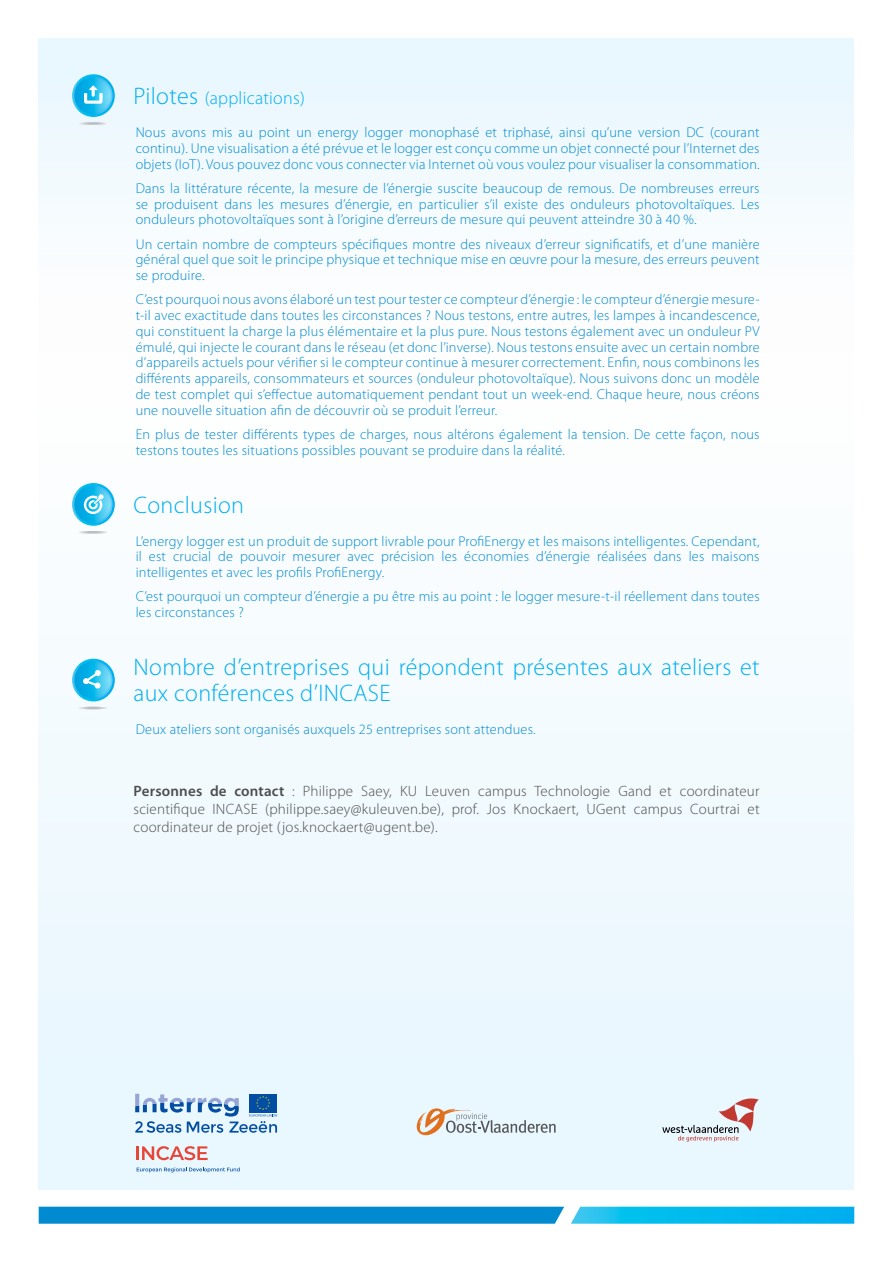
<style>
.page{position:relative;width:893px;height:1263px;background:#fff}
.page>*{position:absolute;margin:0;border:0;box-sizing:border-box;transform-origin:0 0}
.NIV3{font:300 24px/25.5px "Myriad Pro";letter-spacing:.015em;color:#00aeef}
.NIV3-2{font:300 18px "Myriad Pro";letter-spacing:.015em;color:#00aeef}
.CONTACTPERSOON{font:300 15px/18px "Myriad Pro";letter-spacing:.015em;color:#4d4d4f;text-align:justify}
.BODY{font:300 14.25px/15.8px "Myriad Pro";letter-spacing:.015em;color:#008ad0;text-align:justify}
.s1{font-size:24px}
.s2{font-weight:600}
</style>
<div class="page">
<div style="left:39px;top:255px;width:815px;height:934px;background:#f3fafe"></div>
<div style="left:39px;top:1207px;width:525px;height:17px;background:#008ad0"></div>
<svg style="left:571px;top:1207px;width:283px;height:17px;background:#0ebbee"></svg>
<div style="left:39px;top:38px;width:815px;height:313px;background:#f4fbfe"></div>
<svg style="left:417px;top:1108px;width:139px;height:27px"></svg>
<svg style="left:662px;top:1098px;width:97px;height:44px"></svg>
<svg style="left:135px;top:1094px;width:142px;height:39px"></svg>
<hr style="left:136px;top:1146px;width:3px;height:14px;background:#e74537">
<svg style="left:142px;top:1146px;width:66px;height:14px"></svg>
<svg style="left:137px;top:1167px;width:103px;height:5px"></svg>
<hr style="left:77px;top:531px;width:31px;height:3px;background:#fff;border-radius:50%">
<hr style="left:78px;top:531px;width:30px;height:3px;background:#f6f6f7;border-radius:50%">
<hr style="left:79px;top:531px;width:28px;height:3px;background:#ededef;border-radius:50%">
<hr style="left:80px;top:531px;width:26px;height:2px;background:#e7e7e9;border-radius:50%">
<hr style="left:82px;top:531px;width:22px;height:2px;background:#dadbde;border-radius:50%">
<svg style="left:84px;top:531px;width:18px;height:2px"></svg>
<svg style="left:72px;top:483px;width:43px;height:43px"></svg>
<svg style="left:74px;top:485px;width:39px;height:38px"></svg>
<svg style="left:76px;top:487px;width:35px;height:35px"></svg>
<svg style="left:84px;top:494px;width:20px;height:20px"></svg>
<hr style="left:77px;top:707px;width:31px;height:2px;background:#fff;border-radius:50%">
<hr style="left:78px;top:707px;width:30px;height:2px;background:#f6f6f7;border-radius:50%">
<hr style="left:79px;top:707px;width:28px;height:2px;background:#ededef;border-radius:50%">
<hr style="left:80px;top:707px;width:26px;height:2px;background:#e7e7e9;border-radius:50%">
<hr style="left:82px;top:707px;width:22px;height:2px;background:#dadbde;border-radius:50%">
<svg style="left:84px;top:707px;width:18px;height:2px"></svg>
<svg style="left:72px;top:659px;width:43px;height:42px"></svg>
<svg style="left:74px;top:661px;width:39px;height:38px"></svg>
<svg style="left:76px;top:663px;width:35px;height:34px"></svg>
<svg style="left:83px;top:670px;width:18px;height:19px"></svg>
<hr style="left:77px;top:122px;width:31px;height:3px;background:#fff;border-radius:50%">
<hr style="left:78px;top:122px;width:30px;height:3px;background:#f6f6f7;border-radius:50%">
<hr style="left:79px;top:122px;width:28px;height:3px;background:#ededef;border-radius:50%">
<hr style="left:80px;top:122px;width:26px;height:3px;background:#e7e7e9;border-radius:50%">
<hr style="left:81px;top:122px;width:24px;height:3px;background:#e0e1e3;border-radius:50%">
<hr style="left:82px;top:123px;width:22px;height:2px;background:#dcdde0;border-radius:50%">
<svg style="left:84px;top:123px;width:18px;height:1px"></svg>
<svg style="left:72px;top:74px;width:43px;height:43px"></svg>
<svg style="left:74px;top:77px;width:39px;height:38px"></svg>
<svg style="left:76px;top:78px;width:35px;height:35px"></svg>
<svg style="left:84px;top:85px;width:19px;height:19px"></svg>
<p class="NIV3-2" style="left:134px;top:88px;width:173px"><span class="s1">Pilotes</span> (applications)</p>
<p class="BODY" style="left:136px;top:125px;width:625px">Nous avons mis au point un energy logger monophasé et triphasé, ainsi qu’une version DC (courant continu). Une visualisation a été prévue et le logger est conçu comme un objet connecté pour l’Internet des objets (IoT). Vous pouvez donc vous connecter via Internet où vous voulez pour visualiser la consommation.</p>
<p class="BODY" style="left:136px;top:180px;width:625px">Dans la littérature récente, la mesure de l’énergie suscite beaucoup de remous. De nombreuses erreurs se produisent dans les mesures d’énergie, en particulier s’il existe des onduleurs photovoltaïques. Les onduleurs photovoltaïques sont à l’origine d’erreurs de mesure qui peuvent atteindre 30 à 40 %.</p>
<p class="BODY" style="left:136px;top:236px;width:625px">Un certain nombre de compteurs spécifiques montre des niveaux d’erreur significatifs, et d’une manière général quel que soit le principe physique et technique mise en œuvre pour la mesure, des erreurs peuvent se produire.</p>
<p class="BODY" style="left:136px;top:292px;width:625px">C’est pourquoi nous avons élaboré un test pour tester ce compteur d’énergie : le compteur d’énergie mesure&shy;t-il avec exactitude dans toutes les circonstances ? Nous testons, entre autres, les lampes à incandescence, qui constituent la charge la plus élémentaire et la plus pure. Nous testons également avec un onduleur PV émulé, qui injecte le courant dans le réseau (et donc l’inverse). Nous testons ensuite avec un certain nombre d’appareils actuels pour vérifier si le compteur continue à mesurer correctement. Enfin, nous combinons les différents appareils, consommateurs et sources (onduleur photovoltaïque). Nous suivons donc un modèle de test complet qui s’effectue automatiquement pendant tout un week-end. Chaque heure, nous créons une nouvelle situation afin de découvrir où se produit l’erreur.</p>
<p class="BODY" style="left:136px;top:426px;width:625px">En plus de tester différents types de charges, nous altérons également la tension. De cette façon, nous testons toutes les situations possibles pouvant se produire dans la réalité.</p>
<p class="NIV3" style="left:134px;top:493px;width:112px">Conclusion</p>
<p class="BODY" style="left:136px;top:533px;width:625px">L’energy logger est un produit de support livrable pour ProfiEnergy et les maisons intelligentes. Cependant, il est crucial de pouvoir mesurer avec précision les économies d’énergie réalisées dans les maisons intelligentes et avec les profils ProfiEnergy.</p>
<p class="BODY" style="left:136px;top:589px;width:625px">C’est pourquoi un compteur d’énergie a pu être mis au point : le logger mesure-t-il réellement dans toutes les circonstances ?</p>
<p class="NIV3" style="left:134px;top:655px;width:628px">Nombre d’entreprises qui répondent présentes aux ateliers et aux conférences d’INCASE</p>
<p class="BODY" style="left:136px;top:721px;width:401px">Deux ateliers sont organisés auxquels 25 entreprises sont attendues.</p>
<p class="CONTACTPERSOON" style="left:134px;top:782px;width:628px"><span class="s2">Personnes de contact</span> : Philippe Saey, KU Leuven campus Technologie Gand et coordinateur scientifique INCASE (philippe.saey@kuleuven.be), prof. Jos Knockaert, UGent campus Courtrai et coordinateur de projet (jos.knockaert@ugent.be).</p>
</div>
